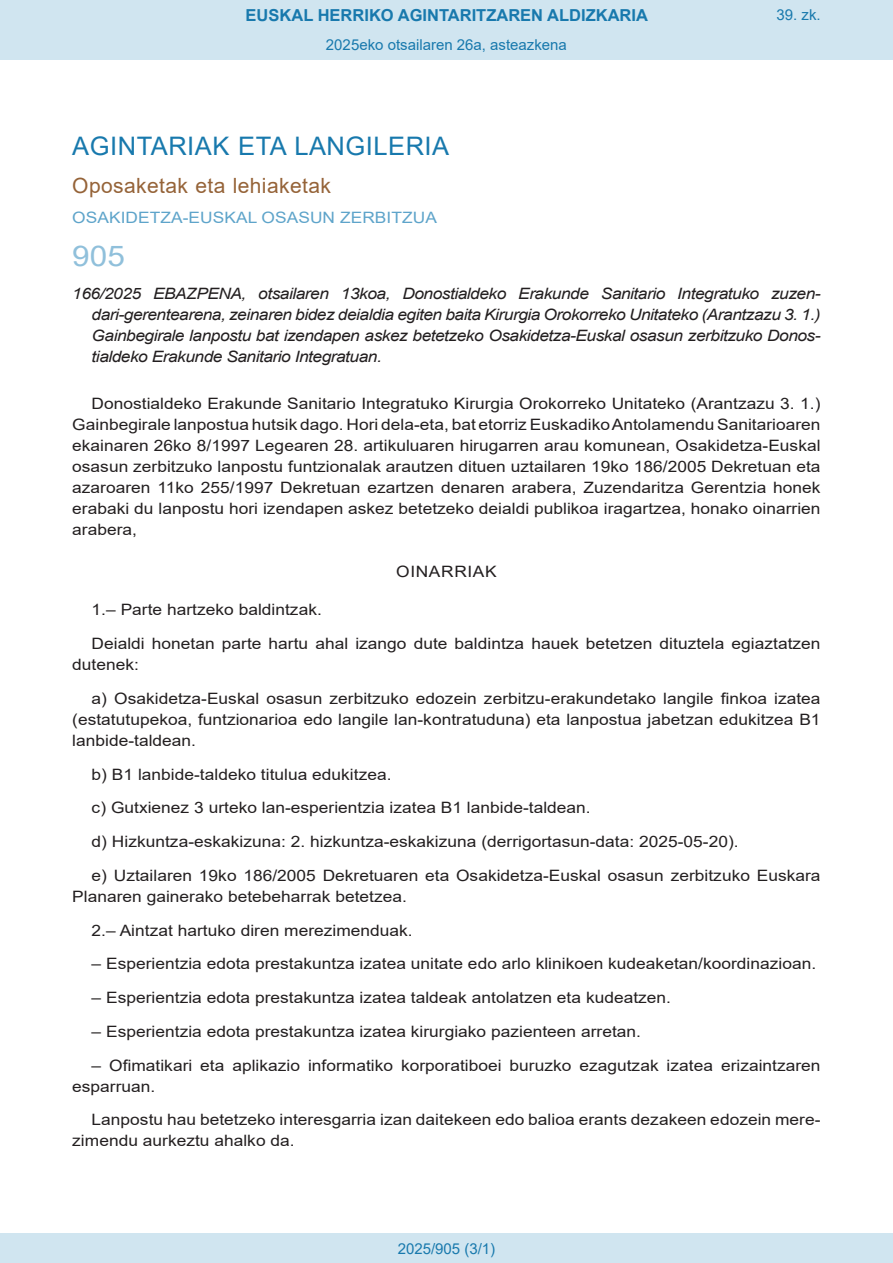
<style>
.page{position:relative;width:893px;height:1263px;background:#fff}
.page>*{position:absolute;margin:0;border:0;box-sizing:border-box;transform-origin:0 0}
.BOPVOrden{font:28.5px "Arial";color:#90c0db;scale:1.11 1}
.BOPVSeccion{font:25.5px "Arial";letter-spacing:.02em;color:#1879ad}
.BOPVSubseccion{font:21px "Arial";letter-spacing:.02em;color:#956338}
.t1{font:700 16.5px "Arial";color:#1879ad}
.BOPVDetalle{font:15.6px/21px "Arial";color:#231f20;scale:1.11 1}
.BOPVTitulo{font:italic 15.6px/21px "Arial";letter-spacing:-.03em;color:#231f20;text-align:justify;scale:1.11 1}
.BOPVOrganismo{font:15.6px "Arial";letter-spacing:.005em;color:#5ea4ca;scale:1.11 1}
.BOPVClave{font:15.6px "Arial";letter-spacing:.035em;color:#231f20;scale:1.11 1}
.Paginacion_Centro{font:15px "Arial";color:#1879ad}
</style>
<div class="page">
<div style="left:0;top:0;width:893px;height:60px;background:#d0e5f0"></div>
<div style="left:0;top:1233px;width:893px;height:30px;background:#d0e5f0"></div>
<p class="t1" style="left:246px;top:3px;width:404px">EUSKAL HERRIKO AGINTARITZAREN ALDIZKARIA</p>
<p class="Paginacion_Centro" style="left:326px;top:35px;width:242px">2025eko otsailaren 26a, asteazkena</p>
<p class="Paginacion_Centro" style="left:776px;top:5px;width:46px">39. zk.</p>
<p class="BOPVSeccion" style="left:72px;top:128px;width:378px">AGINTARIAK ETA LANGILERIA</p>
<p class="BOPVSubseccion" style="left:72px;top:171px;width:260px">Oposaketak eta lehiaketak</p>
<p class="BOPVOrganismo" style="left:72px;top:207px;width:330px">OSAKIDETZA-EUSKAL OSASUN ZERBITZUA</p>
<p class="BOPVOrden" style="left:72px;top:236px;width:49px">905</p>
<p class="BOPVTitulo" style="left:92px;top:284px;width:658px;text-indent:-19px">166/2025 EBAZPENA, otsailaren 13koa, Donostialdeko Erakunde Sanitario Integratuko zuzen&shy;dari-gerentearena, zeinaren bidez deialdia egiten baita Kirurgia Orokorreko Unitateko (Arantzazu 3. 1.)<br>Gainbegirale lanpostu bat izendapen askez betetzeko Osakidetza-Euskal osasun zerbitzuko Donos&shy;tialdeko Erakunde Sanitario Integratuan.</p>
<p class="BOPVDetalle" style="left:72px;top:393px;width:676px;text-align:justify;text-indent:19px">Donostialdeko Erakunde Sanitario Integratuko Kirurgia Orokorreko Unitateko (Arantzazu 3. 1.)<br>Gainbegirale lanpostua hutsik dago. Hori dela-eta, bat etorriz Euskadiko Antolamendu Sanitarioaren ekainaren 26ko 8/1997 Legearen 28. artikuluaren hirugarren arau komunean, Osakidetza-Euskal osasun zerbitzuko lanpostu funtzionalak arautzen dituen uztailaren 19ko 186/2005 Dekretuan eta azaroaren 11ko 255/1997 Dekretuan ezartzen denaren arabera, Zuzendaritza Gerentzia honek erabaki du lanpostu hori izendapen askez betetzeko deialdi publikoa iragartzea, honako oinarrien arabera,</p>
<p class="BOPVClave" style="left:396px;top:561px;width:92px">OINARRIAK</p>
<p class="BOPVDetalle" style="left:92px;top:599px;width:209px">1.– Parte hartzeko baldintzak.</p>
<p class="BOPVDetalle" style="left:72px;top:633px;width:676px;text-indent:19px">Deialdi honetan parte hartu ahal izango dute baldintza hauek betetzen dituztela egiaztatzen dutenek:</p>
<p class="BOPVDetalle" style="left:72px;top:688px;width:676px;text-align:justify;text-indent:19px">a) Osakidetza-Euskal osasun zerbitzuko edozein zerbitzu-erakundetako langile finkoa izatea (estatutupekoa, funtzionarioa edo langile lan-kontratuduna) eta lanpostua jabetzan edukitzea B1 lanbide-taldean.</p>
<p class="BOPVDetalle" style="left:92px;top:763px;width:272px">b) B1 lanbide-taldeko titulua edukitzea.</p>
<p class="BOPVDetalle" style="left:92px;top:797px;width:451px">c) Gutxienez 3 urteko lan-esperientzia izatea B1 lanbide-taldean.</p>
<p class="BOPVDetalle" style="left:92px;top:831px;width:584px">d) Hizkuntza-eskakizuna: 2. hizkuntza-eskakizuna (derrigortasun-data: 2025-05-20).</p>
<p class="BOPVDetalle" style="left:72px;top:865px;width:676px;text-indent:19px">e) Uztailaren 19ko 186/2005 Dekretuaren eta Osakidetza-Euskal osasun zerbitzuko Euskara<br>Planaren gainerako betebeharrak betetzea.</p>
<p class="BOPVDetalle" style="left:92px;top:919px;width:291px">2.– Aintzat hartuko diren merezimenduak.</p>
<p class="BOPVDetalle" style="left:92px;top:953px;width:654px">– Esperientzia edota prestakuntza izatea unitate edo arlo klinikoen kudeaketan/koordinazioan.</p>
<p class="BOPVDetalle" style="left:92px;top:987px;width:523px">– Esperientzia edota prestakuntza izatea taldeak antolatzen eta kudeatzen.</p>
<p class="BOPVDetalle" style="left:92px;top:1021px;width:496px">– Esperientzia edota prestakuntza izatea kirurgiako pazienteen arretan.</p>
<p class="BOPVDetalle" style="left:72px;top:1054px;width:676px;text-indent:19px">– Ofimatikari eta aplikazio informatiko korporatiboei buruzko ezagutzak izatea erizaintzaren esparruan.</p>
<p class="BOPVDetalle" style="left:72px;top:1109px;width:676px;text-indent:19px">Lanpostu hau betetzeko interesgarria izan daitekeen edo balioa erants dezakeen edozein mere&shy;zimendu aurkeztu ahalko da.</p>
<p class="Paginacion_Centro" style="left:398px;top:1238px;width:99px">2025/905 (3/1)</p>
</div>
